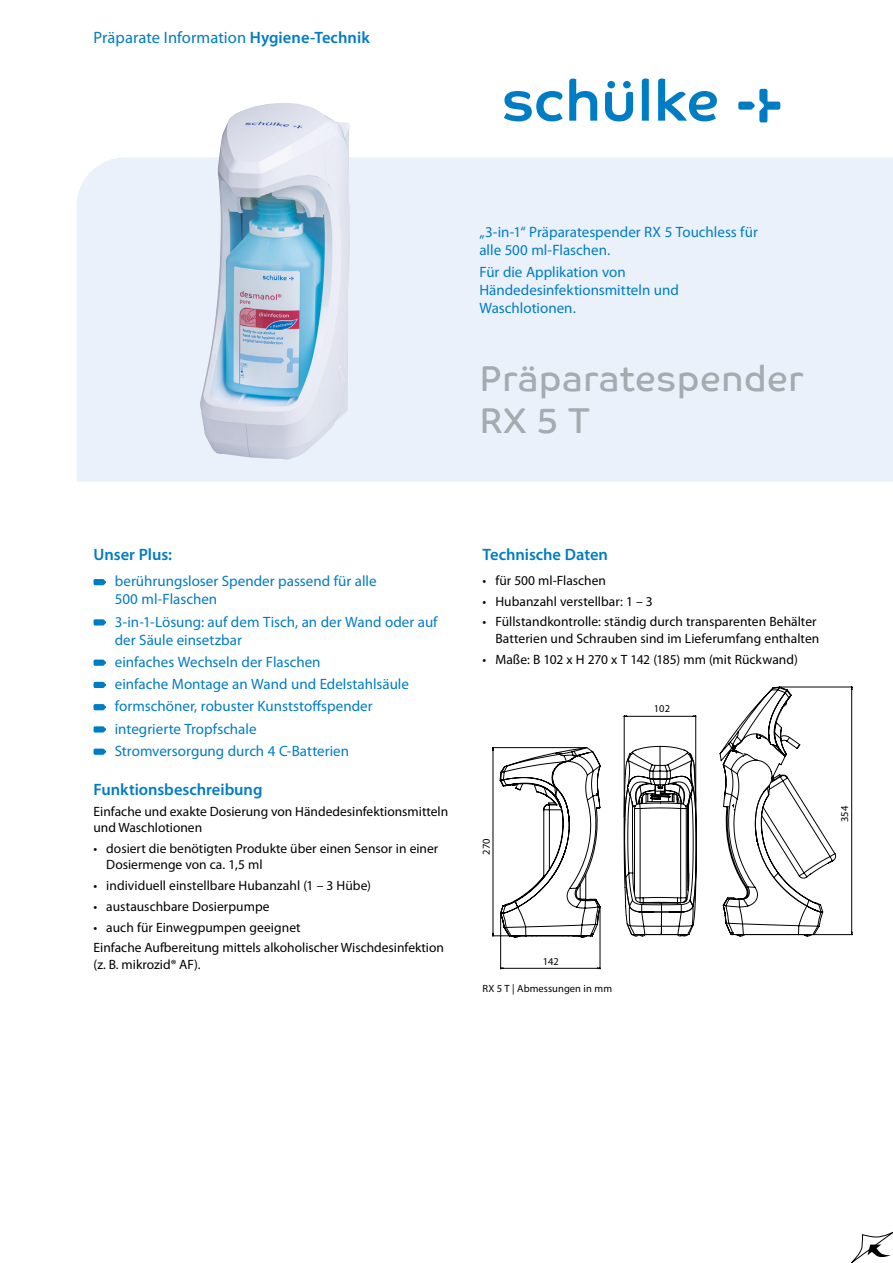
<style>
.page{position:relative;width:893px;height:1263px;background:#fff}
.page>*{position:absolute;margin:0;border:0;box-sizing:border-box;transform-origin:0 0}
.t1{font:36px/42px "Co Text";color:#a4acb1}
.t2{font:600 16.5px "Myriad Pro";letter-spacing:-.005em;color:#007cc5}
.t3{font:16.5px "Myriad Pro";letter-spacing:.005em;color:#007cc5}
.t4{font:15px/18px "Myriad Pro";color:#007cc5}
.t5{font:13.5px/16.5px "Myriad Pro";color:#000}
.t6{font:10.5px "Myriad Pro";letter-spacing:.005em;color:#000}
.s1{font-weight:600}
</style>
<div class="page">
<div style="left:77px;top:157px;width:816px;height:325px;background:#eaf1fb"></div>
<svg style="left:94px;top:579px;width:12px;height:6px"></svg>
<svg style="left:94px;top:619px;width:12px;height:6px"></svg>
<svg style="left:94px;top:659px;width:12px;height:7px"></svg>
<svg style="left:94px;top:682px;width:12px;height:6px"></svg>
<svg style="left:94px;top:704px;width:12px;height:6px"></svg>
<svg style="left:94px;top:726px;width:12px;height:6px"></svg>
<svg style="left:94px;top:748px;width:12px;height:7px"></svg>
<img style="left:200px;top:103px;width:150px;height:357px">
<svg style="left:851px;top:1232px;width:42px;height:31px"></svg>
<svg style="left:605px;top:81px;width:28px;height:40px"></svg>
<svg style="left:504px;top:91px;width:59px;height:30px"></svg>
<svg style="left:569px;top:79px;width:28px;height:42px"></svg>
<svg style="left:642px;top:78px;width:7px;height:43px"></svg>
<svg style="left:658px;top:78px;width:59px;height:43px"></svg>
<svg style="left:738px;top:89px;width:42px;height:33px"></svg>
<hr style="left:501px;top:968px;width:99px;height:1px;background:#030405">
<hr style="left:600px;top:907px;width:1px;height:62px;background:#030405">
<hr style="left:500px;top:914px;width:1px;height:55px;background:#030405">
<hr style="left:493px;top:748px;width:1px;height:188px;background:#030405">
<hr style="left:492px;top:747px;width:94px;height:1px;background:#030405">
<hr style="left:492px;top:935px;width:33px;height:1px;background:#030405">
<svg style="left:500px;top:747px;width:101px;height:191px"></svg>
<svg style="left:624px;top:716px;width:62px;height:221px"></svg>
<svg style="left:628px;top:715px;width:208px;height:221px"></svg>
<svg style="left:719px;top:686px;width:104px;height:249px"></svg>
<hr style="left:780px;top:687px;width:72px;height:1px;background:#030405">
<hr style="left:813px;top:934px;width:39px;height:1px;background:#030405">
<hr style="left:851px;top:687px;width:1px;height:247px;background:#030405">
<p class="t3" style="left:94px;top:27px;width:278px">Präparate Information <span class="s1">Hygiene-Technik</span></p>
<p class="t4" style="left:479px;top:223px;width:280px">„3-in-1“ Präparatespender RX 5 Touchless für alle 500 ml-Flaschen.</p>
<p class="t4" style="left:479px;top:263px;width:201px">Für die Applikation von<br>Händedesinfektionsmitteln und<br>Waschlotionen.</p>
<h1 class="t1" style="left:479px;top:357px;width:326px">Präparatespender<br>RX 5 T</h1>
<p class="t2" style="left:94px;top:544px;width:80px">Unser Plus:</p>
<p class="t4" style="left:115px;top:572px;width:263px">berührungsloser Spender passend für alle<br>500 ml-Flaschen</p>
<p class="t4" style="left:115px;top:612px;width:324px">3-in-1-Lösung: auf dem Tisch, an der Wand oder auf der Säule einsetzbar</p>
<p class="t4" style="left:115px;top:650px;width:296px;line-height:22.2px">einfaches Wechseln der Flaschen<br>einfache Montage an Wand und Edelstahlsäule formschöner, robuster Kunststoffspender integrierte Tropfschale<br>Stromversorgung durch 4 C-Batterien</p>
<p class="t2" style="left:94px;top:779px;width:170px">Funktionsbeschreibung</p>
<p class="t5" style="left:94px;top:803px;width:356px">Einfache und exakte Dosierung von Händedesinfektionsmitteln und Waschlotionen</p>
<p class="t5" style="left:106px;top:840px;width:333px;text-indent:-13px">• dosiert die benötigten Produkte über einen Sensor in einer<br>Dosiermenge von ca. 1,5 ml</p>
<p class="t5" style="left:94px;top:877px;width:279px">• individuell einstellbare Hubanzahl (1 – 3 Hübe)</p>
<p class="t5" style="left:94px;top:898px;width:178px">• austauschbare Dosierpumpe</p>
<p class="t5" style="left:94px;top:916px;width:352px;line-height:20.7px">• auch für Einwegpumpen geeignet<br>Einfache Aufbereitung mittels alkoholischer Wischdesinfektion</p>
<p class="t5" style="left:94px;top:956px;width:109px">(z. B. mikrozid® AF).</p>
<p class="t2" style="left:483px;top:544px;width:127px">Technische Daten</p>
<p class="t5" style="left:483px;top:572px;width:125px">• für 500 ml-Flaschen</p>
<p class="t5" style="left:483px;top:593px;width:172px">• Hubanzahl verstellbar: 1 – 3</p>
<p class="t5" style="left:483px;top:613px;width:338px;text-align:right">• Füllstandkontrolle: ständig durch transparenten Behälter<br>Batterien und Schrauben sind im Lieferumfang enthalten</p>
<p class="t5" style="left:483px;top:651px;width:317px">• Maße: B 102 x H 270 x T 142 (185) mm (mit Rückwand)</p>
<p class="t6" style="left:654px;top:702px;width:18px">102</p>
<p class="t6" style="left:480px;top:855px;width:18px;rotate:-90deg">270</p>
<p class="t6" style="left:838px;top:822px;width:18px;rotate:-90deg">354</p>
<p class="t6" style="left:543px;top:955px;width:18px">142</p>
<p class="t6" style="left:483px;top:982px;width:131px">RX 5 T | Abmessungen in mm</p>
</div>
